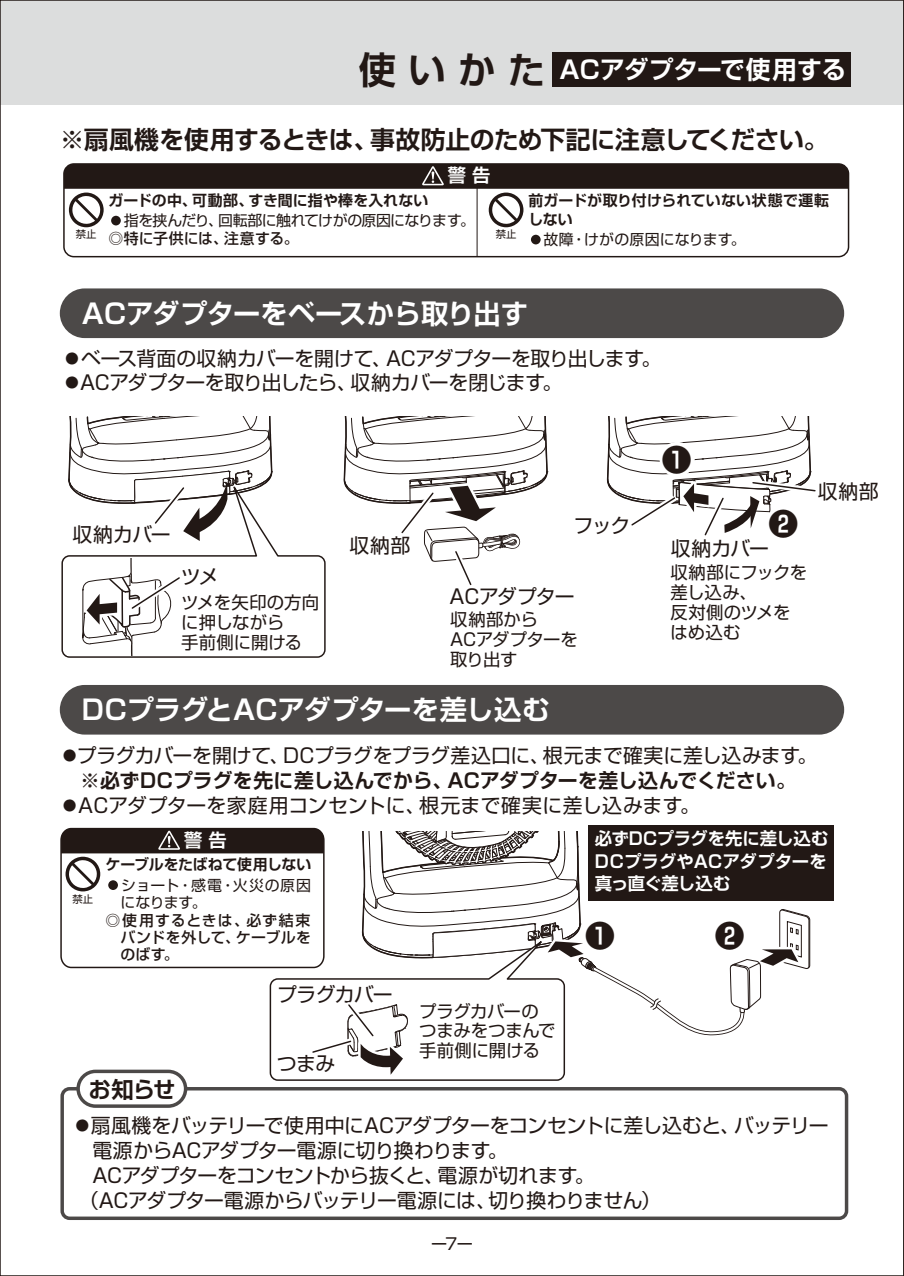
<style>
.page{position:relative;width:904px;height:1276px;background:#fff}
.page>*{position:absolute;margin:0;border:0;box-sizing:border-box;transform-origin:0 0}
.t1{font:700 37.27px "Shin Go Pro De";color:#221815}
.t2{font:700 29.75px "Shin Go Pro De";color:#221815}
.t3{font:700 27.3px "Shin Go Pro De";letter-spacing:-.005em;color:#fff}
.t4{font:700 24.85px "Shin Go Pro De";letter-spacing:-.015em;color:#221815}
.t5{font:700 24.85px "Shin Go Pro De";color:#fff}
.t6{font:700 22.4px "Shin Go Pro De";color:#221815}
.t7{font:19.78px "Shin Go Pro";letter-spacing:-.02em;color:#221815}
.t8{font:700 19.78px "Shin Go Pro De";letter-spacing:.005em;color:#221815}
.t9{font:19.78px "Shin Go Pro";letter-spacing:.01em;color:#221815}
.t10{font:700 18.2px "Shin Go Pro De";color:#fff}
.t11{font:17.32px/19.8px "Shin Go Pro";letter-spacing:-.01em;color:#221815}
.t12{font:700 17.32px/22.4px "Shin Go Pro De";color:#fff;text-align:justify}
.t13{font:16.1px "Shin Go Pro";color:#221815}
.t14{font:700 14.88px/19.1px "Shin Go Pro De";letter-spacing:.005em;color:#221815}
.t15{font:500 14.88px/17.3px "Shin Go Pro";letter-spacing:.035em;color:#221815;text-align:justify}
.t16{font:14.88px "Shin Go Pro";letter-spacing:-.04em;color:#221815}
.t17{font:14.88px/17.3px "Shin Go Pro";color:#221815}
.t18{font:14.88px "Shin Go Pro";letter-spacing:.005em;color:#221815}
.t19{font:700 14.88px "Shin Go Pro De";letter-spacing:-.015em;color:#221815}
.t20{font:500 14.88px "Shin Go Pro";color:#221815}
.t21{font:10.33px "Shin Go Pro";color:#221815}
</style>
<div class="page">
<div style="left:0;top:0;width:903px;height:104px;background:#dcdddd"></div>
<div style="left:552px;top:52px;width:298px;height:35px;background:#221815"></div>
<svg style="left:903px;top:0;width:1px;height:1275px"></svg>
<div style="left:588px;top:824px;width:245px;height:76px;background:#221815"></div>
<hr style="left:476px;top:179px;width:1px;height:78px;background:#221815">
<div style="left:63px;top:163px;width:786px;height:94px;border:1px solid #221815;border-radius:10px"></div>
<div style="left:108px;top:212px;width:16px;height:17px;border:4px solid #fff;border-radius:50%"></div>
<svg style="left:64px;top:164px;width:784px;height:63px"></svg>
<div style="left:527px;top:231px;width:17px;height:17px;border:4px solid #fff;border-radius:50%"></div>
<div style="left:60px;top:1086px;width:788px;height:133px;border:3px solid #4c4948;border-radius:7px"></div>
<div style="left:78px;top:1071px;width:107px;height:35px;background:#fff;border-radius:17px"></div>
<div style="left:76px;top:1069px;width:111px;height:38px;border:3px solid #4c4948;border-radius:17px"></div>
<div style="left:60px;top:288px;width:784px;height:50px;background:#4c4948;border-radius:25px"></div>
<div style="left:60px;top:685px;width:784px;height:49px;background:#4c4948;border-radius:25px"></div>
<svg style="left:343px;top:417px;width:205px;height:169px"></svg>
<svg style="left:606px;top:417px;width:210px;height:119px"></svg>
<div style="left:659px;top:442px;width:35px;height:35px;background:#fff;border-radius:50%"></div>
<svg style="left:62px;top:417px;width:263px;height:240px"></svg>
<svg style="left:61px;top:828px;width:749px;height:253px"></svg>
<h1 class="t1" style="left:359px;top:39px;width:187px">使 い か た</h1>
<p class="t5" style="left:559px;top:49px;width:288px">ACアダプターで使用する</p>
<p class="t4" style="left:60px;top:120px;width:770px">※扇風機を使用するときは、事故防止のため下記に注意してください。</p>
<p class="t21" style="left:76px;top:226px;width:22px">禁止</p>
<p class="t10" style="left:448px;top:160px;width:44px">警 告</p>
<p class="t16" style="left:108px;top:208px;width:368px">●指を挟んだり、回転部に触れてけがの原因になります。</p>
<p class="t20" style="left:108px;top:226px;width:192px">◎特に子供には、注意する。</p>
<p class="t21" style="left:495px;top:226px;width:22px">禁止</p>
<p class="t14" style="left:108px;top:189px;width:321px">ガードの中、可動部、すき間に指や棒を入れない</p>
<p class="t14" style="left:528px;top:189px;width:302px">前ガードが取り付けられていない状態で運転しない</p>
<p class="t18" style="left:528px;top:227px;width:219px">●故障・けがの原因になります。</p>
<h3 class="t3" style="left:82px;top:291px;width:447px">ACアダプターをベースから取り出す</h3>
<p class="t7" style="left:62px;top:342px;width:600px">●ベース背面の収納カバーを開けて、ACアダプターを取り出します。</p>
<p class="t7" style="left:62px;top:367px;width:501px">●ACアダプターを取り出したら、収納カバーを閉じます。</p>
<p class="t7" style="left:72px;top:518px;width:100px">収納カバー</p>
<p class="t7" style="left:181px;top:560px;width:39px">ツメ</p>
<p class="t11" style="left:181px;top:590px;width:140px">ツメを矢印の方向に押しながら<br>手前側に開ける</p>
<p class="t7" style="left:349px;top:529px;width:62px">収納部</p>
<p class="t7" style="left:573px;top:509px;width:58px">フック</p>
<p class="t7" style="left:449px;top:580px;width:127px">ACアダプター</p>
<p class="t11" style="left:450px;top:608px;width:129px">収納部から<br>ACアダプターを取り出す</p>
<h3 class="t3" style="left:82px;top:687px;width:469px">DCプラグとACアダプターを差し込む</h3>
<h2 class="t2" style="left:661px;top:435px;width:31px">❶</h2>
<h2 class="t2" style="left:768px;top:499px;width:31px">❷</h2>
<p class="t7" style="left:670px;top:531px;width:100px">収納カバー</p>
<p class="t11" style="left:670px;top:561px;width:138px">収納部にフックを差し込み、<br>反対側のツメをはめ込む</p>
<p class="t7" style="left:60px;top:739px;width:759px">●プラグカバーを開けて、DCプラグをプラグ差込口に、根元まで確実に差し込みます。</p>
<p class="t8" style="left:60px;top:764px;width:737px">　※必ずDCプラグを先に差し込んでから、ACアダプターを差し込んでください。</p>
<p class="t9" style="left:60px;top:788px;width:641px">●ACアダプターを家庭用コンセントに、根元まで確実に差し込みます。</p>
<p class="t7" style="left:817px;top:475px;width:62px">収納部</p>
<p class="t21" style="left:73px;top:890px;width:22px">禁止</p>
<p class="t10" style="left:184px;top:825px;width:44px">警 告</p>
<p class="t17" style="left:120px;top:874px;width:192px;text-indent:-15px">●ショート・感電・火災の原因になります。</p>
<p class="t15" style="left:120px;top:909px;width:192px;text-indent:-15px">◎使用するときは、必ず結束バンドを外して、ケーブルをのばす。</p>
<p class="t19" style="left:106px;top:852px;width:207px">ケーブルをたばねて使用しない</p>
<p class="t7" style="left:277px;top:977px;width:117px">プラグカバー</p>
<p class="t7" style="left:277px;top:1046px;width:60px">つまみ</p>
<p class="t6" style="left:88px;top:1071px;width:89px">お知らせ</p>
<p class="t11" style="left:419px;top:999px;width:138px">プラグカバーのつまみをつまんで手前側に開ける</p>
<p class="t12" style="left:594px;top:825px;width:235px">必ずDCプラグを先に差し込むDCプラグやACアダプターを真っ直ぐ差し込む</p>
<h2 class="t2" style="left:585px;top:911px;width:31px">❶</h2>
<h2 class="t2" style="left:714px;top:911px;width:31px">❷</h2>
<p class="t7" style="left:72px;top:1109px;width:757px">●扇風機をバッテリーで使用中にACアダプターをコンセントに差し込むと、バッテリー</p>
<p class="t7" style="left:92px;top:1134px;width:417px">電源からACアダプター電源に切り換わります。</p>
<p class="t7" style="left:92px;top:1158px;width:503px">ACアダプターをコンセントから抜くと、電源が切れます。</p>
<p class="t7" style="left:79px;top:1183px;width:583px">（ACアダプター電源からバッテリー電源には、切り換わりません）</p>
<p class="t13" style="left:431px;top:1230px;width:43px">ー7ー</p>
</div>
